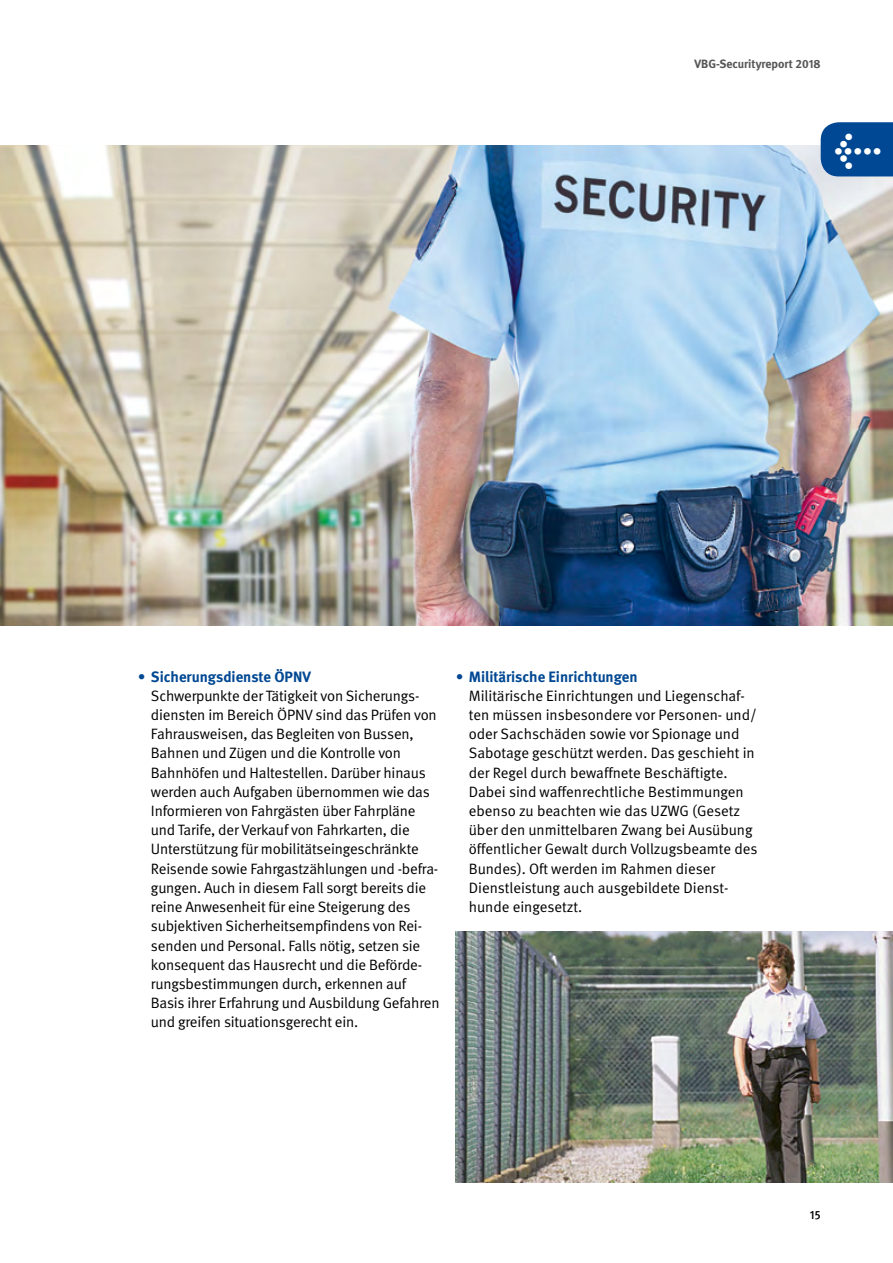
<style>
.page{position:relative;width:893px;height:1263px;background:#fff}
.page>*{position:absolute;margin:0;border:0;box-sizing:border-box;transform-origin:0 0}
.t1{font:700 39px "DGUV Meta";color:#fff}
.Fließtext{font:15px/19.2px "DGUV Meta";letter-spacing:-.01em;color:#000}
.Fließtext-2{font:700 15px "DGUV Meta";color:#004893}
.t2{font:700 12px "DGUV Meta";color:#565655}
.t3{font:500 12px "DGUV Meta";color:#000}
</style>
<div class="page">
<img style="left:0;top:145px;width:893px;height:480px">
<img style="left:455px;top:931px;width:438px;height:251px">
<div style="left:821px;top:122px;width:72px;height:54px;background:#004893"></div>
<p class="t2" style="left:694px;top:57px;width:128px">VBG-Securityreport 2018</p>
<h1 class="t1" style="left:834px;top:125px;width:48px">←</h1>
<p class="Fließtext-2" style="left:138px;top:667px;width:174px">• Sicherungsdienste ÖPNV</p>
<p class="Fließtext" style="left:151px;top:686px;width:290px">Schwerpunkte der Tätigkeit von Sicherungs&shy;diensten im Bereich ÖPNV sind das Prüfen von Fahrausweisen, das Begleiten von Bussen, Bahnen und Zügen und die Kontrolle von Bahnhöfen und Haltestellen. Darüber hinaus werden auch Aufgaben übernommen wie das Informieren von Fahrgästen über Fahrpläne und Tarife, der Verkauf von Fahrkarten, die Unterstützung für mobilitätseingeschränkte Reisende sowie Fahrgastzählungen und -befra&shy;gungen. Auch in diesem Fall sorgt bereits die reine Anwesenheit für eine Steigerung des subjektiven Sicherheitsempfindens von Rei&shy;senden und Personal. Falls nötig, setzen sie konsequent das Hausrecht und die Beförde&shy;rungsbestimmungen durch, erkennen auf Basis ihrer Erfahrung und Ausbildung Gefahren und greifen situationsgerecht ein.</p>
<p class="Fließtext-2" style="left:456px;top:667px;width:183px">• Militärische Einrichtungen</p>
<p class="Fließtext" style="left:469px;top:686px;width:290px">Militärische Einrichtungen und Liegenschaf&shy;ten müssen insbesondere vor Personen- und/ oder Sachschäden sowie vor Spionage und Sabotage geschützt werden. Das geschieht in der Regel durch bewaffnete Beschäftigte.<br>Dabei sind waffenrechtliche Bestimmungen ebenso zu beachten wie das UZWG (Gesetz über den unmittelbaren Zwang bei Ausübung öffentlicher Gewalt durch Vollzugsbeamte des Bundes). Oft werden im Rahmen dieser Dienstleistung auch ausgebildete Dienst&shy;hunde eingesetzt.</p>
<p class="t3" style="left:810px;top:1208px;width:12px">15</p>
</div>
